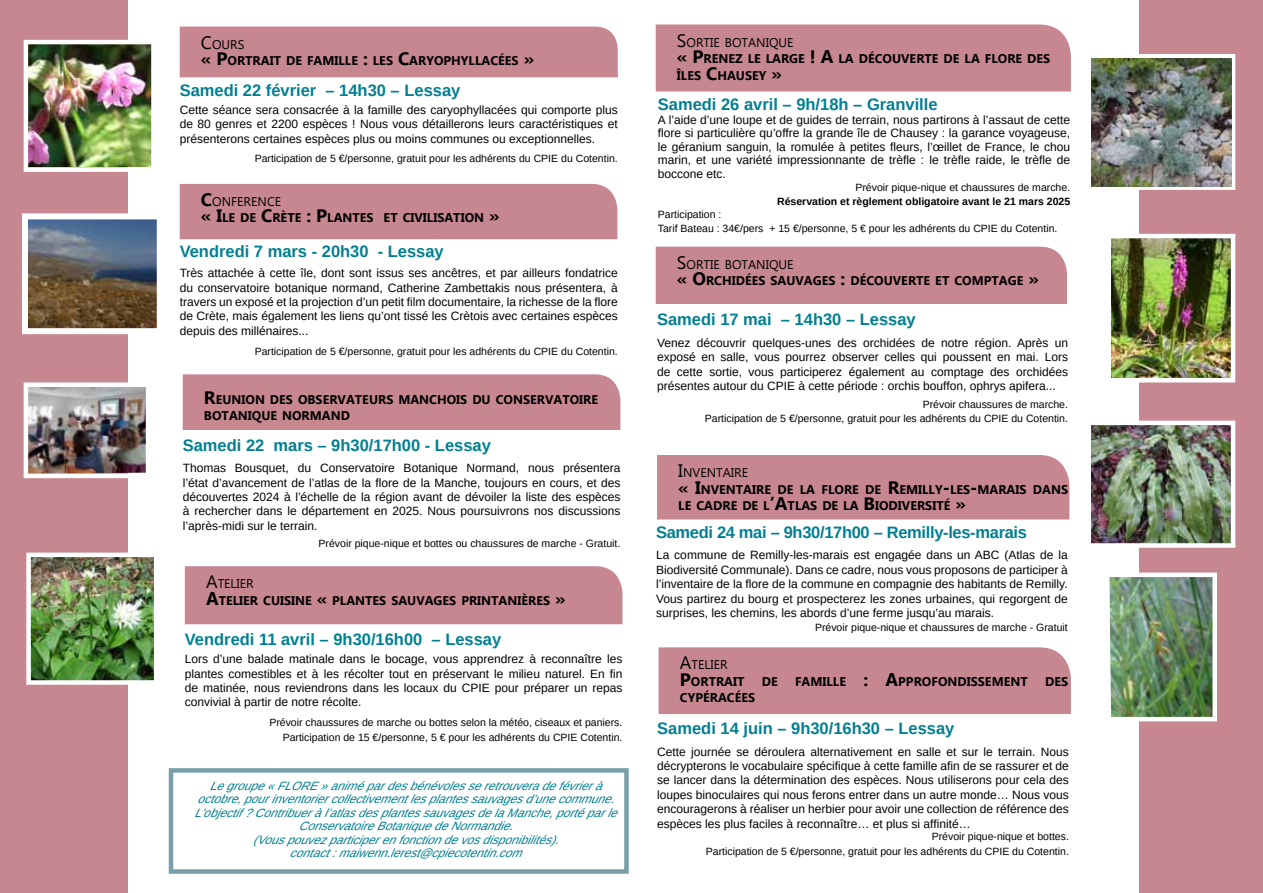
<style>
.page{position:relative;width:1263px;height:893px;background:#fff}
.page>*{position:absolute;margin:0;border:0;box-sizing:border-box;transform-origin:0 0}
.t1{font:700 16.5px "Liberation Sans";color:#007f91}
.t2{font:700 16.5px "Liberation Sans";letter-spacing:-.02em;color:#007f91}
.t3{font:700 12.6px/16.5px "Ebrima";color:#000}
.t4{font:12px/14.4px "Liberation Sans";color:#000;text-align:justify}
.t5{font:italic 12px/13.5px "Liberation Sans";color:#007f91;text-align:center}
.t6{font:10.5px/14.4px "Liberation Sans";color:#000;text-align:right}
.t7{font:700 10.5px "Liberation Sans";color:#000}
.s1{font-weight:400;font-size:18px}
.s2{font-weight:400}
.s3{font-size:18px}
</style>
<div class="page">
<div style="left:0;top:0;width:128px;height:893px;background:#c78791"></div>
<div style="left:1140px;top:0;width:123px;height:893px;background:#c78791"></div>
<div style="left:180px;top:27px;width:438px;height:50px;background:#c78791"></div>
<div style="left:180px;top:184px;width:437px;height:55px;background:#c78791"></div>
<div style="left:656px;top:247px;width:411px;height:57px;background:#c78791"></div>
<div style="left:657px;top:455px;width:412px;height:64px;background:#c78791"></div>
<div style="left:658px;top:647px;width:413px;height:67px;background:#c78791"></div>
<div style="left:183px;top:374px;width:437px;height:56px;background:#c78791"></div>
<div style="left:185px;top:566px;width:437px;height:58px;background:#c78791"></div>
<div style="left:656px;top:25px;width:415px;height:66px;background:#c78791"></div>
<img style="left:23px;top:39px;width:129px;height:133px">
<img style="left:26px;top:552px;width:128px;height:133px">
<img style="left:1109px;top:570px;width:108px;height:154px">
<svg style="left:1139px;top:52px;width:97px;height:140px"></svg>
<img style="left:1111px;top:232px;width:125px;height:153px">
<img style="left:23px;top:382px;width:123px;height:97px">
<svg style="left:168px;top:768px;width:461px;height:106px"></svg>
<img style="left:1091px;top:418px;width:145px;height:132px">
<img style="left:29px;top:220px;width:127px;height:107px">
<div style="left:22px;top:213px;width:141px;height:121px;border:6px solid #fff"></div>
<img style="left:1091px;top:58px;width:140px;height:128px">
<p class="t3" style="left:201px;top:35px;width:335px"><span class="s1">C</span><span class="s2">OURS<br></span><span class="s3">« P</span>ORTRAIT DE FAMILLE <span class="s3">:</span> LES <span class="s3">C</span>ARYOPHYLLACÉES <span class="s3">»</span></p>
<h1 class="t1" style="left:180px;top:79px;width:282px">Samedi 22 février – 14h30 – Lessay</h1>
<p class="t4" style="left:180px;top:102px;width:440px">Cette séance sera consacrée à la famille des caryophyllacées qui comporte plus de 80 genres et 2200 espèces ! Nous vous détaillerons leurs caractéristiques et présenterons certaines espèces plus ou moins communes ou exceptionnelles.</p>
<p class="t6" style="left:255px;top:152px;width:365px">Participation de 5 €/personne, gratuit pour les adhérents du CPIE du Cotentin.</p>
<p class="t3" style="left:201px;top:193px;width:300px"><span class="s3">C</span><span class="s2">ONFERENCE<br></span><span class="s3">« I</span>LE DE <span class="s3">C</span>RÈTE <span class="s3">: P</span>LANTES ET CIVILISATION <span class="s3">»</span></p>
<h1 class="t1" style="left:180px;top:240px;width:266px">Vendredi 7 mars - 20h30 - Lessay</h1>
<p class="t4" style="left:180px;top:266px;width:440px">Très attachée à cette île, dont sont issus ses ancêtres, et par ailleurs fondatrice du conservatoire botanique normand, Catherine Zambettakis nous présentera, à travers un exposé et la projection d’un petit film documentaire, la richesse de la flore de Crète, mais également les liens qu’ont tissé les Crètois avec certaines espèces depuis des millénaires...</p>
<p class="t6" style="left:255px;top:344px;width:365px">Participation de 5 €/personne, gratuit pour les adhérents du CPIE du Cotentin.</p>
<p class="t3" style="left:204px;top:390px;width:396px"><span class="s3">R</span>EUNION DES OBSERVATEURS MANCHOIS DU CONSERVATOIRE<br>BOTANIQUE NORMAND</p>
<h1 class="t1" style="left:183px;top:433px;width:310px">Samedi 22 mars – 9h30/17h00 - Lessay</h1>
<p class="t4" style="left:183px;top:461px;width:439px">Thomas Bousquet, du Conservatoire Botanique Normand, nous présentera l’état d’avancement de l’atlas de la flore de la Manche, toujours en cours, et des découvertes 2024 à l’échelle de la région avant de dévoiler la liste des espèces à rechercher dans le département en 2025. Nous poursuivrons nos discussions l’après-midi sur le terrain.</p>
<p class="t6" style="left:319px;top:537px;width:303px">Prévoir pique-nique et bottes ou chaussures de marche - Gratuit.</p>
<p class="t3" style="left:206px;top:575px;width:361px"><span class="s1">A</span><span class="s2">TELIER<br></span><span class="s3">A</span>TELIER CUISINE <span class="s3">«</span> PLANTES SAUVAGES PRINTANIÈRES <span class="s3">»</span></p>
<h1 class="t1" style="left:185px;top:628px;width:318px">Vendredi 11 avril – 9h30/16h00 – Lessay</h1>
<p class="t4" style="left:185px;top:652px;width:439px">Lors d’une balade matinale dans le bocage, vous apprendrez à reconnaître les plantes comestibles et à les récolter tout en préservant le milieu naturel. En fin de matinée, nous reviendrons dans les locaux du CPIE pour préparer un repas convivial à partir de notre récolte.</p>
<p class="t6" style="left:269px;top:715px;width:355px">Prévoir chaussures de marche ou bottes selon la météo, ciseaux et paniers.<br>Participation de 15 €/personne, 5 € pour les adhérents du CPIE Cotentin.</p>
<p class="t5" style="left:194px;top:779px;width:431px">Legroupe«FLORE»animépardesbénévolesseretrouveradefévrierà octobre,pourinventoriercollectivementlesplantessauvagesd’unecommune.<br>L’objectif?Contribueràl’atlasdesplantessauvagesdelaManche,portéparle ConservatoireBotaniquedeNormandie. (Vouspouvezparticiperenfonctiondevosdisponibilités). contact:maiwenn.lerest@cpiecotentin.com</p>
<p class="t3" style="left:677px;top:33px;width:375px"><span class="s1">S</span><span class="s2">ORTIE BOTANIQUE<br></span><span class="s3">« P</span>RENEZ LE LARGE <span class="s3">! A</span> LA DÉCOUVERTE DE LA FLORE DES<br>ÎLES <span class="s3">C</span>HAUSEY <span class="s3">»</span></p>
<h1 class="t1" style="left:658px;top:93px;width:281px">Samedi 26 avril – 9h/18h – Granville</h1>
<p class="t4" style="left:658px;top:113px;width:414px;line-height:13.5px">A l’aide d’une loupe et de guides de terrain, nous partirons à l’assaut de cette flore si particulière qu’offre la grande île de Chausey : la garance voyageuse, le géranium sanguin, la romulée à petites fleurs, l’œillet de France, le chou marin, et une variété impressionnante de trèfle : le trèfle raide, le trèfle de boccone etc.</p>
<p class="t6" style="left:855px;top:180px;width:216px">Prévoir pique-nique et chaussures de marche.</p>
<p class="t7" style="left:777px;top:194px;width:294px">Réservation et règlement obligatoire avant le 21 mars 2025</p>
<p class="t6" style="left:658px;top:208px;width:401px;line-height:13.5px;text-align:left">Participation :<br>Tarif Bateau : 34€/pers + 15 €/personne, 5 € pour les adhérents du CPIE du Cotentin.</p>
<p class="t3" style="left:677px;top:255px;width:363px"><span class="s1">S</span><span class="s2">ORTIE BOTANIQUE<br></span><span class="s3">« O</span>RCHIDÉES SAUVAGES <span class="s3">:</span> DÉCOUVERTE ET COMPTAGE <span class="s3">»</span></p>
<h1 class="t1" style="left:657px;top:308px;width:260px">Samedi 17 mai – 14h30 – Lessay</h1>
<p class="t4" style="left:657px;top:335px;width:412px">Venez découvrir quelques-unes des orchidées de notre région. Après un exposé en salle, vous pourrez observer celles qui poussent en mai. Lors de cette sortie, vous participerez également au comptage des orchidées présentes autour du CPIE à cette période : orchis bouffon, ophrys apifera...</p>
<p class="t6" style="left:705px;top:397px;width:365px">Prévoir chaussures de marche.<br>Participation de 5 €/personne, gratuit pour les adhérents du CPIE du Cotentin.</p>
<p class="t3" style="left:678px;top:464px;width:391px"><span class="s1">I</span><span class="s2">NVENTAIRE<br></span><span class="s3">« I</span>NVENTAIRE DE LA FLORE DE <span class="s3">R</span>EMILLY<span class="s3">-</span>LES<span class="s3">-</span>MARAIS DANS<br>LE CADRE DE L<span class="s3">’A</span>TLAS DE LA <span class="s3">B</span>IODIVERSITÉ <span class="s3">»</span></p>
<h1 class="t2" style="left:656px;top:521px;width:372px">Samedi 24 mai – 9h30/17h00 – Remilly-les-marais</h1>
<p class="t4" style="left:656px;top:548px;width:413px">La commune de Remilly-les-marais est engagée dans un ABC (Atlas de la Biodiversité Communale). Dans ce cadre, nous vous proposons de participer à l’inventaire de la flore de la commune en compagnie des habitants de Remilly.<br>Vous partirez du bourg et prospecterez les zones urbaines, qui regorgent de surprises, les chemins, les abords d’une ferme jusqu’au marais.</p>
<p class="t6" style="left:815px;top:621px;width:254px">Prévoir pique-nique et chaussures de marche - Gratuit</p>
<p class="t3" style="left:680px;top:656px;width:66px"><span class="s1">A</span><span class="s2">TELIER<br></span><span class="s3">P</span>ORTRAIT</p>
<p class="t3" style="left:680px;top:689px;width:77px">CYPÉRACÉES</p>
<p class="t3" style="left:762px;top:672px;width:17px">DE</p>
<p class="t3" style="left:795px;top:672px;width:234px">FAMILLE <span class="s3">: A</span>PPROFONDISSEMENT</p>
<p class="t3" style="left:1045px;top:672px;width:25px">DES</p>
<h1 class="t1" style="left:657px;top:717px;width:299px">Samedi 14 juin – 9h30/16h30 – Lessay</h1>
<p class="t4" style="left:657px;top:744px;width:413px">Cette journée se déroulera alternativement en salle et sur le terrain. Nous décrypterons le vocabulaire spécifique à cette famille afin de se rassurer et de se lancer dans la détermination des espèces. Nous utiliserons pour cela des loupes binoculaires qui nous ferons entrer dans un autre monde… Nous vous encouragerons à réaliser un herbier pour avoir une collection de référence des espèces les plus faciles à reconnaître… et plus si affinité…</p>
<p class="t6" style="left:706px;top:829px;width:365px">Prévoir pique-nique et bottes.<br>Participation de 5 €/personne, gratuit pour les adhérents du CPIE du Cotentin.</p>
</div>
